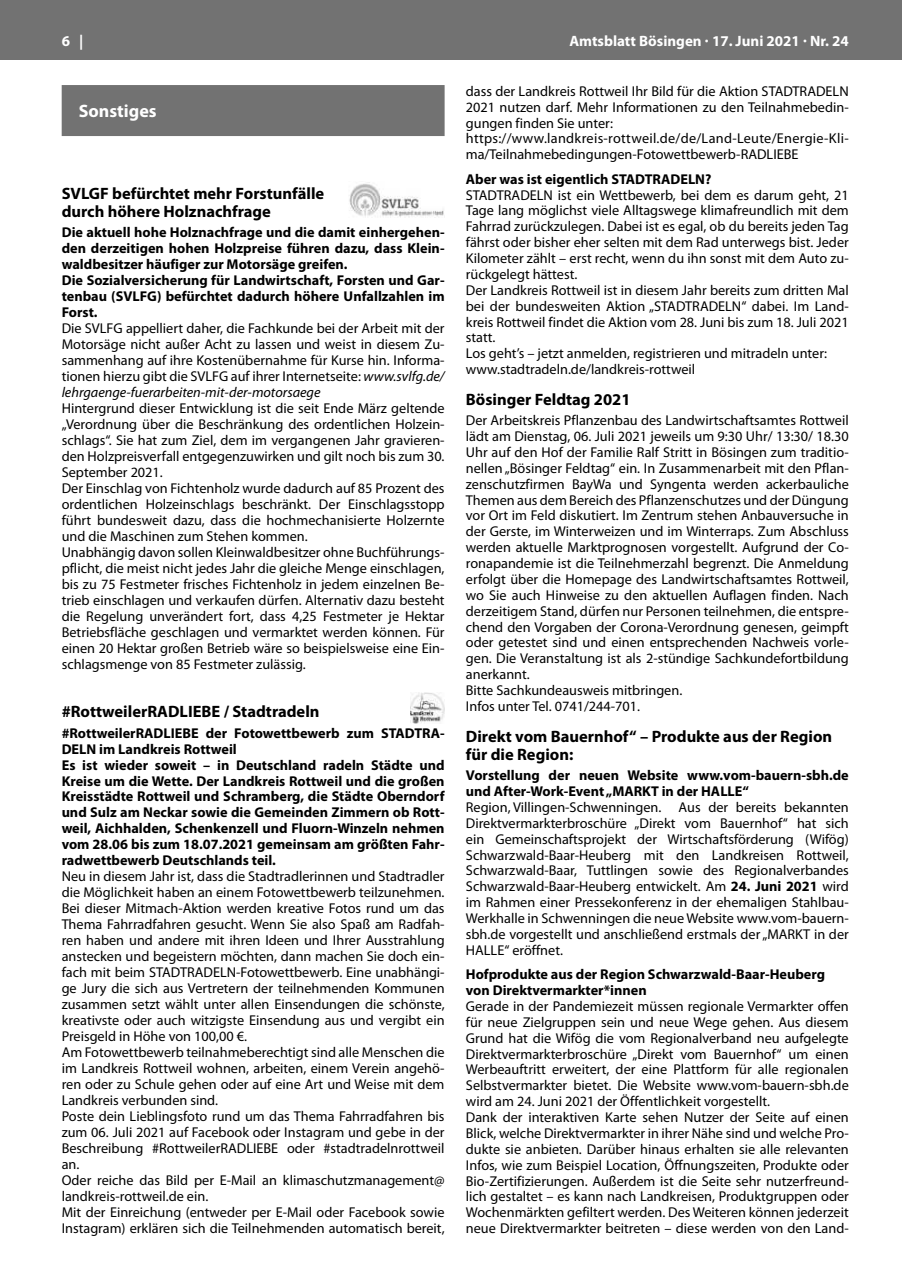
<style>
.page{position:relative;width:902px;height:1280px;background:#fff}
.page>*{position:absolute;margin:0;border:0;box-sizing:border-box;transform-origin:0 0}
.t1{font:700 18px "Myriad Pro";color:#fff}
.t2{font:700 16.5px/18.3px "Myriad Pro";color:#000}
.t3{font:700 15px "Myriad Pro";color:#fff}
.t4{font:14.25px/15.9px "Myriad Pro";color:#000}
.t5{font:700 14.25px/16px "Myriad Pro";color:#000}
.s1{font-style:italic}
.s2{font-weight:700}
</style>
<div class="page">
<div style="left:0;top:0;width:901px;height:60px;background:#727272"></div>
<div style="left:62px;top:85px;width:382px;height:51px;background:#727272"></div>
<img style="left:349px;top:182px;width:95px;height:35px">
<img style="left:410px;top:692px;width:34px;height:31px">
<p class="t3" style="left:62px;top:31px;width:23px">6 |</p>
<p class="t3" style="left:569px;top:31px;width:281px">Amtsblatt Bösingen · 17. Juni 2021 · Nr. 24</p>
<p class="t1" style="left:79px;top:99px;width:79px">Sonstiges</p>
<p class="t2" style="left:62px;top:184px;width:264px">SVLGf befürchtet mehr forstunfälle durch höhere Holznachfrage</p>
<p class="t5" style="left:62px;top:224px;width:384px">Die aktuell hohe Holznachfrage und die damit einhergehen&shy;den derzeitigen hohen Holzpreise führen dazu, dass Klein&shy;waldbesitzer häufiger zur Motorsäge greifen.<br>Die Sozialversicherung für Landwirtschaft, forsten und Gar&shy;tenbau (SVLfG) befürchtet dadurch höhere Unfallzahlen im forst.</p>
<p class="t4" style="left:62px;top:320px;width:384px;text-align:justify">Die SVLFG appelliert daher, die Fachkunde bei der Arbeit mit der Motorsäge nicht außer Acht zu lassen und weist in diesem Zu&shy;sammenhang auf ihre Kostenübernahme für Kurse hin. Informa&shy;tionen hierzu gibt die SVLFG auf ihrer Internetseite: <span class="s1">www.svlfg.de/ lehrgaenge-fuerarbeiten-mit-der-motorsaege</span></p>
<p class="t4" style="left:62px;top:400px;width:384px">Hintergrund dieser Entwicklung ist die seit Ende März geltende „Verordnung über die Beschränkung des ordentlichen Holzein&shy;schlags“. Sie hat zum Ziel, dem im vergangenen Jahr gravieren&shy;den Holzpreisverfall entgegenzuwirken und gilt noch bis zum 30.<br>September 2021.<br>Der Einschlag von Fichtenholz wurde dadurch auf 85 Prozent des ordentlichen Holzeinschlags beschränkt. Der Einschlagsstopp führt bundesweit dazu, dass die hochmechanisierte Holzernte und die Maschinen zum Stehen kommen.<br>Unabhängig davon sollen Kleinwaldbesitzer ohne Buchführungs&shy;pflicht, die meist nicht jedes Jahr die gleiche Menge einschlagen, bis zu 75 Festmeter frisches Fichtenholz in jedem einzelnen Be&shy;trieb einschlagen und verkaufen dürfen. Alternativ dazu besteht die Regelung unverändert fort, dass 4,25 Festmeter je Hektar Betriebsfläche geschlagen und vermarktet werden können. Für einen 20 Hektar großen Betrieb wäre so beispielsweise eine Ein&shy;schlagsmenge von 85 Festmeter zulässig.</p>
<p class="t2" style="left:62px;top:702px;width:259px">#RottweilerRADLieBe / Stadtradeln</p>
<p class="t5" style="left:62px;top:724px;width:384px">#RottweilerRADLieBe der fotowettbewerb zum STADTRA-DeLN im Landkreis Rottweil<br>es ist wieder soweit – in Deutschland radeln Städte und Kreise um die Wette. Der Landkreis Rottweil und die großen Kreisstädte Rottweil und Schramberg, die Städte oberndorf und Sulz am Neckar sowie die Gemeinden Zimmern ob Rott&shy;weil, Aichhalden, Schenkenzell und fluorn-Winzeln nehmen vom 28.06 bis zum 18.07.2021 gemeinsam am größten fahr&shy;radwettbewerb Deutschlands teil.</p>
<p class="t4" style="left:62px;top:868px;width:384px">Neu in diesem Jahr ist, dass die Stadtradlerinnen und Stadtradler die Möglichkeit haben an einem Fotowettbewerb teilzunehmen.<br>Bei dieser Mitmach-Aktion werden kreative Fotos rund um das Thema Fahrradfahren gesucht. Wenn Sie also Spaß am Radfah&shy;ren haben und andere mit ihren Ideen und Ihrer Ausstrahlung anstecken und begeistern möchten, dann machen Sie doch ein&shy;fach mit beim STADTRADELN-Fotowettbewerb. Eine unabhängi&shy;ge Jury die sich aus Vertretern der teilnehmenden Kommunen zusammen setzt wählt unter allen Einsendungen die schönste, kreativste oder auch witzigste Einsendung aus und vergibt ein Preisgeld in Höhe von 100,00 €.<br>Am Fotowettbewerb teilnahmeberechtigt sind alle Menschen die im Landkreis Rottweil wohnen, arbeiten, einem Verein angehö&shy;ren oder zu Schule gehen oder auf eine Art und Weise mit dem Landkreis verbunden sind.<br>Poste dein Lieblingsfoto rund um das Thema Fahrradfahren bis zum 06. Juli 2021 auf Facebook oder Instagram und gebe in der Beschreibung #RottweilerRADLIEBE oder #stadtradelnrottweil an.<br>Oder reiche das Bild per E-Mail an klimaschutzmanagement@ landkreis-rottweil.de ein.<br>Mit der Einreichung (entweder per E-Mail oder Facebook sowie Instagram) erklären sich die Teilnehmenden automatisch bereit,</p>
<p class="t4" style="left:466px;top:83px;width:384px">dass der Landkreis Rottweil Ihr Bild für die Aktion STADTRADELN 2021 nutzen darf. Mehr Informationen zu den Teilnahmebedin&shy;gungen finden Sie unter: https://www.landkreis-rottweil.de/de/Land-Leute/Energie-Kli&shy;ma/Teilnahmebedingungen-Fotowettbewerb-RADLIEBE</p>
<p class="t5" style="left:466px;top:170px;width:247px">Aber was ist eigentlich STADTRADeLN?</p>
<p class="t4" style="left:466px;top:187px;width:384px">STADTRADELN ist ein Wettbewerb, bei dem es darum geht, 21<br>Tage lang möglichst viele Alltagswege klimafreundlich mit dem Fahrrad zurückzulegen. Dabei ist es egal, ob du bereits jeden Tag fährst oder bisher eher selten mit dem Rad unterwegs bist. Jeder Kilometer zählt – erst recht, wenn du ihn sonst mit dem Auto zu&shy;rückgelegt hättest.<br>Der Landkreis Rottweil ist in diesem Jahr bereits zum dritten Mal bei der bundesweiten Aktion „STADTRADELN“ dabei. Im Land&shy;kreis Rottweil findet die Aktion vom 28. Juni bis zum 18. Juli 2021 statt.<br>Los geht’s – jetzt anmelden, registrieren und mitradeln unter: www.stadtradeln.de/landkreis-rottweil</p>
<p class="t2" style="left:466px;top:390px;width:166px">Bösinger feldtag 2021</p>
<p class="t4" style="left:466px;top:412px;width:384px">Der Arbeitskreis Pflanzenbau des Landwirtschaftsamtes Rottweil lädt am Dienstag, 06. Juli 2021 jeweils um 9:30 Uhr/ 13:30/ 18.30<br>Uhr auf den Hof der Familie Ralf Stritt in Bösingen zum traditio&shy;nellen „Bösinger Feldtag“ ein. In Zusammenarbeit mit den Pflan&shy;zenschutzfirmen BayWa und Syngenta werden ackerbauliche Themen aus dem Bereich des Pflanzenschutzes und der Düngung vor Ort im Feld diskutiert. Im Zentrum stehen Anbauversuche in der Gerste, im Winterweizen und im Winterraps. Zum Abschluss werden aktuelle Marktprognosen vorgestellt. Aufgrund der Co&shy;ronapandemie ist die Teilnehmerzahl begrenzt. Die Anmeldung erfolgt über die Homepage des Landwirtschaftsamtes Rottweil, wo Sie auch Hinweise zu den aktuellen Auflagen finden. Nach derzeitigem Stand, dürfen nur Personen teilnehmen, die entspre&shy;chend den Vorgaben der Corona-Verordnung genesen, geimpft oder getestet sind und einen entsprechenden Nachweis vorle&shy;gen. Die Veranstaltung ist als 2-stündige Sachkundefortbildung anerkannt.<br>Bitte Sachkundeausweis mitbringen.<br>Infos unter Tel. 0741/244-701.</p>
<p class="t2" style="left:466px;top:727px;width:368px">Direkt vom Bauernhof“ – Produkte aus der Region für die Region:</p>
<p class="t5" style="left:466px;top:767px;width:384px">Vorstellung der neuen Website www.vom-bauern-sbh.de und After-Work-event „MARKT in der HALLe“</p>
<p class="t4" style="left:466px;top:799px;width:384px;text-align:justify">Region, Villingen-Schwenningen. Aus der bereits bekannten Direktvermarkterbroschüre „Direkt vom Bauernhof“ hat sich ein Gemeinschaftsprojekt der Wirtschaftsförderung (Wifög)<br>Schwarzwald-Baar-Heuberg mit den Landkreisen Rottweil, Schwarzwald-Baar, Tuttlingen sowie des Regionalverbandes Schwarzwald-Baar-Heuberg entwickelt. Am <span class="s2">24. Juni 2021</span> wird im Rahmen einer Pressekonferenz in der ehemaligen Stahlbau-Werkhalle in Schwenningen die neue Website www.vom-bauern&shy;sbh.de vorgestellt und anschließend erstmals der „MARKT in der HALLE“ eröffnet.</p>
<p class="t5" style="left:466px;top:966px;width:361px">Hofprodukte aus der Region Schwarzwald-Baar-Heuberg von Direktvermarkter*innen</p>
<p class="t4" style="left:466px;top:998px;width:384px">Gerade in der Pandemiezeit müssen regionale Vermarkter offen für neue Zielgruppen sein und neue Wege gehen. Aus diesem Grund hat die Wifög die vom Regionalverband neu aufgelegte Direktvermarkterbroschüre „Direkt vom Bauernhof“ um einen Werbeauftritt erweitert, der eine Plattform für alle regionalen Selbstvermarkter bietet. Die Website www.vom-bauern-sbh.de wird am 24. Juni 2021 der Öffentlichkeit vorgestellt.<br>Dank der interaktiven Karte sehen Nutzer der Seite auf einen Blick, welche Direktvermarkter in ihrer Nähe sind und welche Pro&shy;dukte sie anbieten. Darüber hinaus erhalten sie alle relevanten Infos, wie zum Beispiel Location, Öffnungszeiten, Produkte oder Bio-Zertifizierungen. Außerdem ist die Seite sehr nutzerfreund&shy;lich gestaltet – es kann nach Landkreisen, Produktgruppen oder Wochenmärkten gefiltert werden. Des Weiteren können jederzeit neue Direktvermarkter beitreten – diese werden von den Land-</p>
</div>
